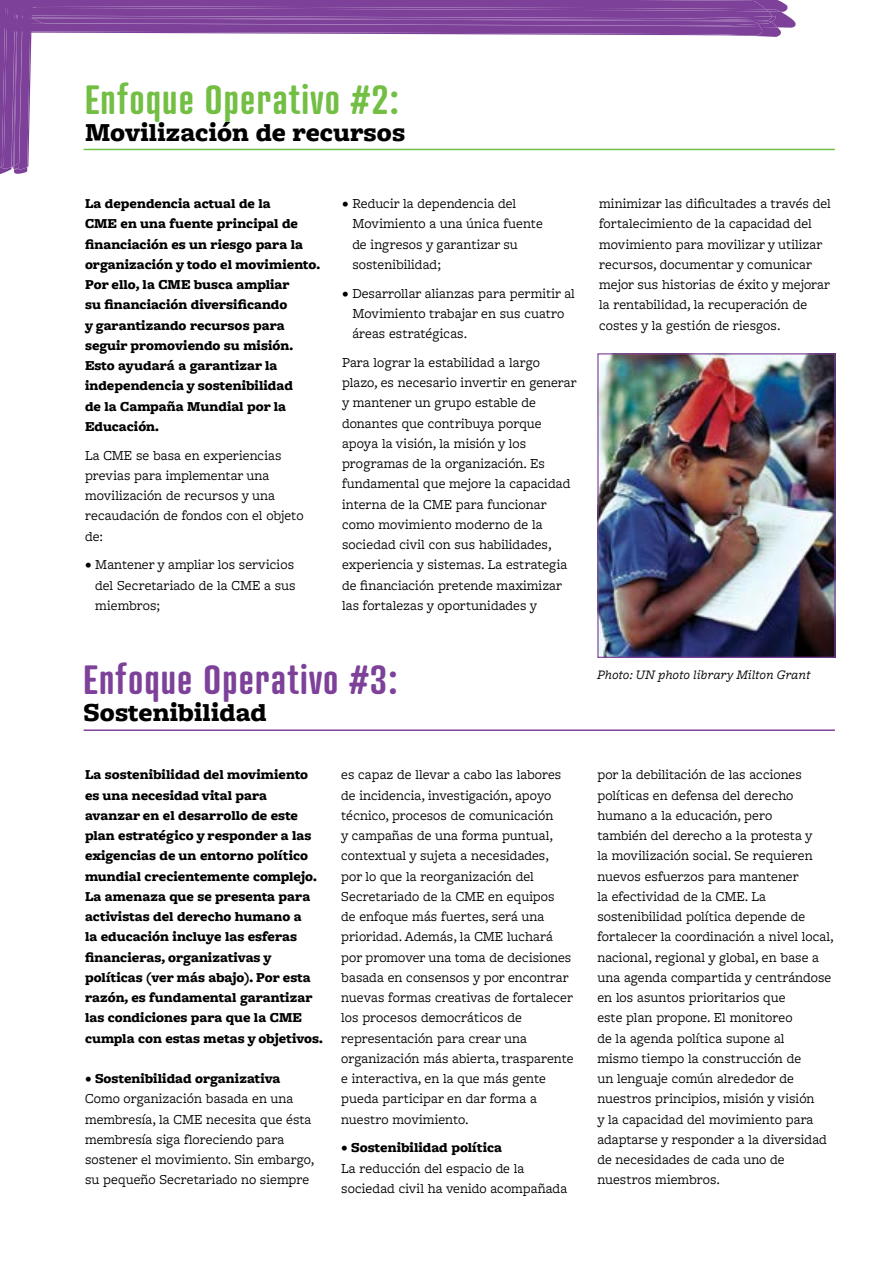
<style>
.page{position:relative;width:893px;height:1263px;background:#fff}
.page>*{position:absolute;margin:0;border:0;box-sizing:border-box;transform-origin:0 0}
.t1{font:600 39.45px "Atrament";letter-spacing:.03em;color:#72bf44}
.t2{font:600 39.45px "Atrament";letter-spacing:.03em;color:#7d4199}
.t3{font:900 27px "Freight Macro Pro";color:#000}
.t4{font:14.25px/20.2px "Freight Macro Pro";color:#000}
.t5{font:900 14.25px/20.2px "Freight Macro Pro";color:#000}
.t6{font:italic 13.5px "Freight Macro Pro";color:#000}
</style>
<div class="page">
<svg style="left:0;top:0;width:797px;height:174px"></svg>
<img style="left:599px;top:355px;width:235px;height:301px">
<div style="left:597px;top:353px;width:239px;height:305px;border:1px solid #7d4199"></div>
<hr style="left:84px;top:149px;width:751px;height:1px;background:#72bf44">
<hr style="left:84px;top:729px;width:751px;height:2px;background:#7d4199">
<h1 class="t1" style="left:85px;top:75px;width:315px">Enfoque Operativo #2:</h1>
<h2 class="t3" style="left:85px;top:113px;width:322px">Movilización de recursos</h2>
<p class="t5" style="left:85px;top:193px;width:237px">La dependencia actual de la<br>CME en una fuente principal de financiación es un riesgo para la organización y todo el movimiento.<br>Por ello, la CME busca ampliar<br>su financiación diversificando<br>y garantizando recursos para seguir promoviendo su misión.<br>Esto ayudará a garantizar la independencia y sostenibilidad<br>de la Campaña Mundial por la<br>Educación.</p>
<p class="t4" style="left:85px;top:444px;width:220px">La CME se basa en experiencias previas para implementar una movilización de recursos y una recaudación de fondos con el objeto de:</p>
<p class="t4" style="left:95px;top:554px;width:202px;text-align:justify;text-indent:-10px">• Mantener y ampliar los servicios del Secretariado de la CME a sus miembros;</p>
<p class="t4" style="left:352px;top:193px;width:192px;text-indent:-10px">• Reducir la dependencia del<br>Movimiento a una única fuente de ingresos y garantizar su sostenibilidad;</p>
<p class="t4" style="left:352px;top:282px;width:224px;text-indent:-10px">• Desarrollar alianzas para permitir al<br>Movimiento trabajar en sus cuatro áreas estratégicas.</p>
<p class="t4" style="left:342px;top:352px;width:236px">Para lograr la estabilidad a largo plazo, es necesario invertir en generar y mantener un grupo estable de donantes que contribuya porque apoya la visión, la misión y los programas de la organización. Es fundamental que mejore la capacidad interna de la CME para funcionar como movimiento moderno de la sociedad civil con sus habilidades, experiencia y sistemas. La estrategia de financiación pretende maximizar las fortalezas y oportunidades y</p>
<h1 class="t2" style="left:84px;top:655px;width:315px">Enfoque Operativo #3:</h1>
<h2 class="t3" style="left:84px;top:694px;width:185px">Sostenibilidad</h2>
<p class="t5" style="left:85px;top:764px;width:239px">La sostenibilidad del movimiento es una necesidad vital para avanzar en el desarrollo de este plan estratégico y responder a las exigencias de un entorno político mundial crecientemente complejo.<br>La amenaza que se presenta para activistas del derecho humano a<br>la educación incluye las esferas financieras, organizativas y políticas (ver más abajo). Por esta razón, es fundamental garantizar las condiciones para que la CME cumpla con estas metas y objetivos.</p>
<p class="t5" style="left:85px;top:1068px;width:197px">• Sostenibilidad organizativa</p>
<p class="t4" style="left:85px;top:1088px;width:231px">Como organización basada en una membresía, la CME necesita que ésta membresía siga floreciendo para sostener el movimiento. Sin embargo, su pequeño Secretariado no siempre</p>
<p class="t4" style="left:341px;top:764px;width:234px">es capaz de llevar a cabo las labores de incidencia, investigación, apoyo técnico, procesos de comunicación<br>y campañas de una forma puntual, contextual y sujeta a necesidades,<br>por lo que la reorganización del Secretariado de la CME en equipos<br>de enfoque más fuertes, será una prioridad. Además, la CME luchará por promover una toma de decisiones basada en consensos y por encontrar nuevas formas creativas de fortalecer los procesos democráticos de representación para crear una organización más abierta, trasparente e interactiva, en la que más gente pueda participar en dar forma a nuestro movimiento.</p>
<p class="t5" style="left:341px;top:1137px;width:162px">• Sostenibilidad política</p>
<p class="t4" style="left:341px;top:1157px;width:227px">La reducción del espacio de la sociedad civil ha venido acompañada</p>
<p class="t4" style="left:599px;top:193px;width:233px">minimizar las dificultades a través del fortalecimiento de la capacidad del movimiento para movilizar y utilizar recursos, documentar y comunicar mejor sus historias de éxito y mejorar la rentabilidad, la recuperación de costes y la gestión de riesgos.</p>
<p class="t6" style="left:597px;top:665px;width:215px">Photo: UN photo library Milton Grant</p>
<p class="t4" style="left:597px;top:764px;width:238px">por la debilitación de las acciones políticas en defensa del derecho humano a la educación, pero<br>también del derecho a la protesta y<br>la movilización social. Se requieren nuevos esfuerzos para mantener<br>la efectividad de la CME. La sostenibilidad política depende de fortalecer la coordinación a nivel local, nacional, regional y global, en base a una agenda compartida y centrándose en los asuntos prioritarios que<br>este plan propone. El monitoreo<br>de la agenda política supone al<br>mismo tiempo la construcción de<br>un lenguaje común alrededor de nuestros principios, misión y visión<br>y la capacidad del movimiento para adaptarse y responder a la diversidad de necesidades de cada uno de nuestros miembros.</p>
</div>
